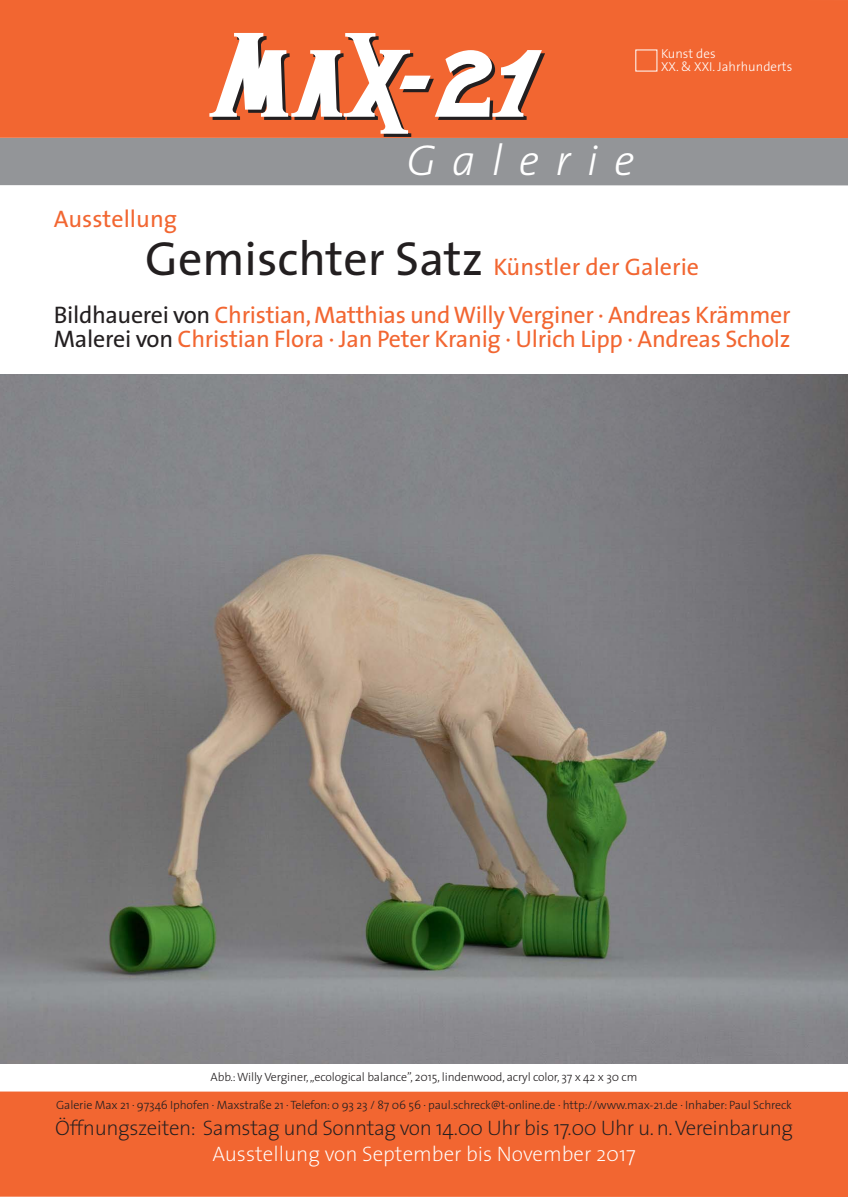
<style>
.page{position:relative;width:848px;height:1197px;background:#fff}
.page>*{position:absolute;margin:0;border:0;box-sizing:border-box;transform-origin:0 0}
.t1{font:italic 300 43.4px "The Sans";letter-spacing:.375em;color:#fff}
.t2{font:24px "The Sans";letter-spacing:-.01em;color:#f26631}
.t3{font:200 21px "The Sans";letter-spacing:-.02em;color:#231f20}
.t4{font:200 21px "The Sans";color:#fff}
.t5{font:300 13px/13px "The Sans";color:#fff}
.t6{font:300 12px "The Sans";letter-spacing:-.01em;color:#231f20}
.s1{font-size:48px;color:#231f20}
.s2{color:#231f20}
</style>
<div class="page">
<img style="left:0;top:374px;width:848px;height:689px">
<div style="left:0;top:138px;width:848px;height:47px;background:#939598"></div>
<div style="left:0;top:0;width:848px;height:138px;background:#f26631"></div>
<svg style="left:209px;top:33px;width:336px;height:104px"></svg>
<div style="left:0;top:1091px;width:848px;height:105px;background:#f26631"></div>
<p class="t5" style="left:661px;top:49px;width:133px">Kunst des<br>XX. &amp; XXI. Jahrhunderts</p>
<h1 class="t1" style="left:406px;top:144px;width:229px">Galerie</h1>
<h2 class="t2" style="left:54px;top:209px;width:125px">Ausstellung</h2>
<h2 class="t2" style="left:145px;top:257px;width:555px"><span class="s1">Gemischter Satz</span> Künstler der Galerie</h2>
<h2 class="t2" style="left:54px;top:305px;width:738px"><span class="s2">Bildhauerei von</span> Christian, Matthias und Willy Verginer · Andreas Krämmer</h2>
<h2 class="t2" style="left:54px;top:329px;width:738px"><span class="s2">Malerei von</span> Christian Flora · Jan Peter Kranig · Ulrich Lipp · Andreas Scholz</h2>
<p class="t6" style="left:211px;top:1072px;width:428px">Abb.: Willy Verginer, „ecological balance”, 2015, lindenwood, acryl color, 37 x 42 x 30 cm</p>
<p class="t6" style="left:56px;top:1100px;width:737px">Galerie Max 21 · 97346 Iphofen · Maxstraße 21 · Telefon: 0 93 23 / 87 06 56 · paul.schreck@t-online.de · http://www.max-21.de · Inhaber: Paul Schreck</p>
<h3 class="t3" style="left:55px;top:1119px;width:739px">Öffnungszeiten: Samstag und Sonntag von 14.00 Uhr bis 17.00 Uhr u. n. Vereinbarung</h3>
<h3 class="t4" style="left:212px;top:1145px;width:425px">Ausstellung von September bis November 2017</h3>
</div>
